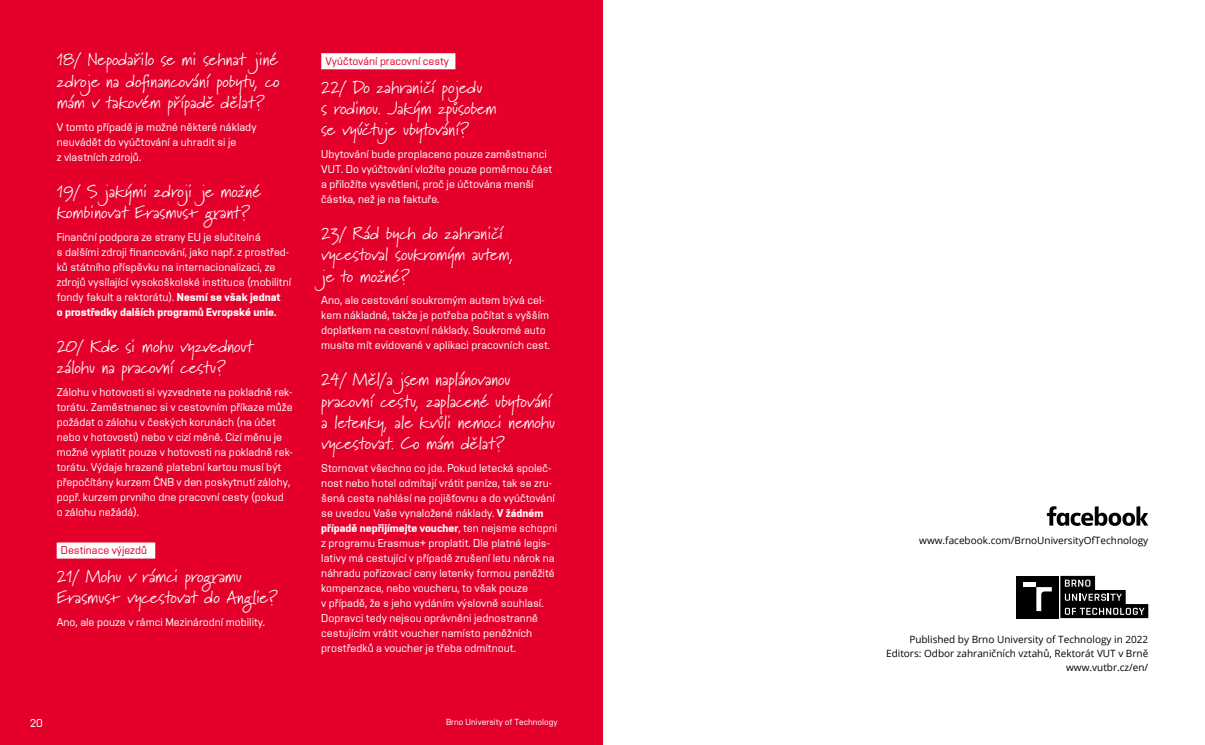
<style>
.page{position:relative;width:1205px;height:745px;background:#fff}
.page>*{position:absolute;margin:0;border:0;box-sizing:border-box;transform-origin:0 0}
.t1{font:17.5px/21.2px "Marydale";color:#fff}
.t2{font:11.25px/15px "Vafle Light VUT";color:#fff}
.t3{font:700 11.25px "Vafle VUT";color:#fff}
.t4{font:11.12px "Vafle Light VUT";color:#e4002b}
.t5{font:10px/13.8px "Open Sans";color:#000;text-align:right}
.t6{font:8.75px "Vafle Light VUT";color:#fff}
.s1{font-family:"Vafle VUT";font-weight:700}
.s2{font-family:"Vafle Light VUT";font-weight:400}
</style>
<div class="page">
<div style="left:1016px;top:575px;width:42px;height:42px;background:#000"></div>
<svg style="left:1060px;top:575px;width:88px;height:42px"></svg>
<hr style="left:1023px;top:582px;width:13px;height:4px;background:#fff">
<svg style="left:1036px;top:587px;width:16px;height:23px"></svg>
<svg style="left:1047px;top:506px;width:101px;height:19px"></svg>
<div style="left:0;top:0;width:602px;height:744px;background:#e4002b"></div>
<div style="left:321px;top:53px;width:134px;height:16px;background:#fff"></div>
<div style="left:57px;top:542px;width:98px;height:16px;background:#fff"></div>
<h1 class="t1" style="left:57px;top:49px;width:223px">18/ Nepodařilo se mi sehnat jiné</h1>
<p class="t4" style="left:325px;top:55px;width:125px">Vyúčtování pracovní cesty</p>
<h1 class="t1" style="left:57px;top:70px;width:224px">zdroje na dofinancování pobytu, co mám v takovém případě dělat?</h1>
<p class="t2" style="left:57px;top:119px;width:201px">V tomto případě je možné některé náklady neuvádět do vyúčtování a uhradit si je<br>z vlastních zdrojů.</p>
<h1 class="t1" style="left:57px;top:180px;width:206px">19/ S jakými zdroji je možné kombinovat Erasmus+ grant?</h1>
<p class="t2" style="left:57px;top:229px;width:236px">Finanční podpora ze strany EU je slučitelná<br>s dalšími zdroji financování, jako např. z prostřed&shy;ků státního příspěvku na internacionalizaci, ze zdrojů vysílající vysokoškolské instituce (mobilitní fondy fakult a rektorátu). <span class="s1">Nesmí se však jednat</span></p>
<p class="t3" style="left:57px;top:305px;width:221px">o prostředky dalších programů Evropské unie.</p>
<h1 class="t1" style="left:57px;top:335px;width:198px">20/ Kde si mohu vyzvednout zálohu na pracovní cestu?</h1>
<p class="t2" style="left:57px;top:384px;width:238px">Zálohu v hotovosti si vyzvednete na pokladně rek&shy;torátu. Zaměstnanec si v cestovním příkaze může požádat o zálohu v českých korunách (na účet nebo v hotovosti) nebo v cizí měně. Cizí měnu je možné vyplatit pouze v hotovosti na pokladně rek&shy;torátu. Výdaje hrazené platební kartou musí být přepočítány kurzem ČNB v den poskytnutí zálohy, popř. kurzem prvního dne pracovní cesty (pokud<br>o zálohu nežádá).</p>
<h1 class="t1" style="left:321px;top:76px;width:177px">22/ Do zahraničí pojedu<br>s rodinou. Jakým způsobem se vyúčtuje ubytování?</h1>
<p class="t2" style="left:321px;top:146px;width:233px">Ubytování bude proplaceno pouze zaměstnanci VUT. Do vyúčtování vložíte pouze poměrnou část a přiložíte vysvětlení, proč je účtována menší částka, než je na faktuře.</p>
<h1 class="t1" style="left:321px;top:222px;width:194px">23/ Rád bych do zahraničí vycestoval soukromým autem, je to možné?</h1>
<p class="t2" style="left:321px;top:292px;width:230px">Ano, ale cestování soukromým autem bývá cel&shy;kem nákladné, takže je potřeba počítat s vyšším doplatkem na cestovní náklady. Soukromé auto musíte mít evidované v aplikaci pracovních cest.</p>
<h1 class="t1" style="left:321px;top:368px;width:235px">24/ Měl/a jsem naplánovanou pracovní cestu, zaplacené ubytování a letenky, ale kvůli nemoci nemohu vycestovat. Co mám dělat?</h1>
<p class="t2" style="left:321px;top:460px;width:235px">Stornovat všechno co jde. Pokud letecká společ&shy;nost nebo hotel odmítají vrátit peníze, tak se zru&shy;šená cesta nahlásí na pojišťovnu a do vyúčtování se uvedou Vaše vynaložené náklady. <span class="s1">V žádném</span></p>
<p class="t3" style="left:321px;top:521px;width:238px">případě nepřijímejte voucher<span class="s2">, ten nejsme schopni</span></p>
<p class="t2" style="left:321px;top:535px;width:235px">z programu Erasmus+ proplatit. Dle platné legis&shy;lativy má cestující v případě zrušení letu nárok na náhradu pořizovací ceny letenky formou peněžité kompenzace, nebo voucheru, to však pouze<br>v případě, že s jeho vydáním výslovně souhlasí.<br>Dopravci tedy nejsou oprávněni jednostranně cestujícím vrátit voucher namísto peněžních prostředků a voucher je třeba odmítnout.</p>
<p class="t4" style="left:61px;top:543px;width:88px">Destinace výjezdů</p>
<h1 class="t1" style="left:57px;top:565px;width:222px">21/ Mohu v rámci programu<br>Erasmus+ vycestovat do Anglie?</h1>
<p class="t2" style="left:57px;top:613px;width:210px">Ano, ale pouze v rámci Mezinárodní mobility.</p>
<p class="t2" style="left:30px;top:714px;width:14px">20</p>
<p class="t6" style="left:446px;top:716px;width:113px">Brno University of Technology</p>
<p class="t5" style="left:919px;top:533px;width:230px">www.facebook.com/BrnoUniversityOfTechnology</p>
<p class="t5" style="left:886px;top:632px;width:264px">Published by Brno University of Technology in 2022<br>Editors: Odbor zahraničních vztahů, Rektorát VUT v Brně www.vutbr.cz/en/</p>
</div>
